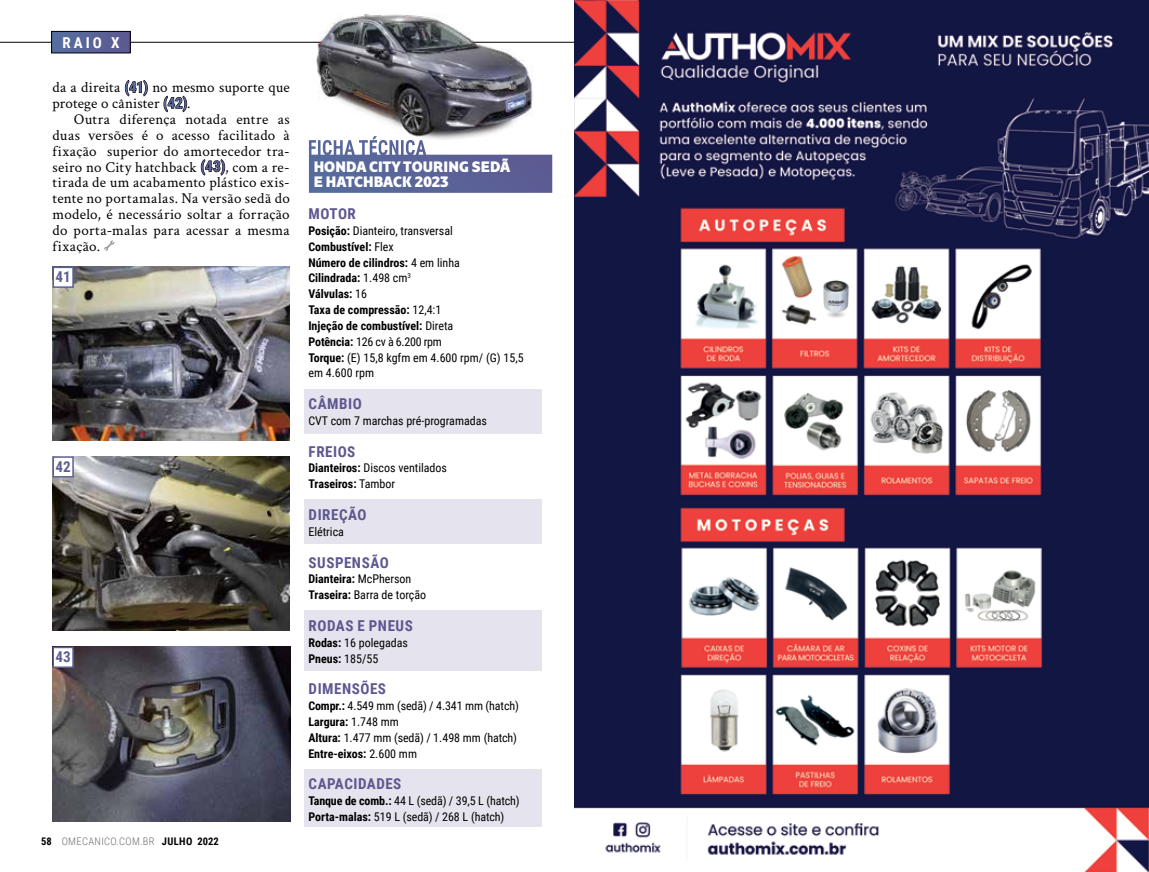
<style>
.page{position:relative;width:1149px;height:872px;background:#fff}
.page>*{position:absolute;margin:0;border:0;box-sizing:border-box;transform-origin:0 0}
.t1{font:15px/15.9px "Crimson Text";letter-spacing:.015em;color:#000}
.t2{font:700 15px "Roboto Condensed";letter-spacing:.035em;color:#5e5790}
.t3{font:700 15px "Roboto Condensed";color:#5e5e94}
.t4{font:700 15px "Roboto Condensed";color:#fff}
.t5{font:900 14.25px/15px "Bw Glenn Sans";letter-spacing:.005em;color:#fff}
.t6{font:12px/15.9px "Roboto Condensed";color:#000}
.t7{font:700 12px/15.9px "Roboto Condensed";color:#000}
.t8{font:300 10.5px "Roboto Condensed";letter-spacing:.035em;color:#6d6e71}
.s1{font-family:"Roboto Condensed";font-weight:700}
.s2{font-weight:700;color:#000}
.s3{font-weight:400}
.s4{font-weight:700}
</style>
<div class="page">
<hr style="left:0;top:42px;width:574px;height:1px;background:#000">
<div style="left:52px;top:31px;width:78px;height:22px;background:#596498"></div>
<div style="left:51px;top:31px;width:79px;height:22px;border:1px solid #000"></div>
<div style="left:304px;top:769px;width:237px;height:58px;background:#e5e3ed"></div>
<div style="left:304px;top:610px;width:237px;height:60px;background:#e5e3ed"></div>
<div style="left:304px;top:499px;width:237px;height:44px;background:#e5e3ed"></div>
<div style="left:304px;top:389px;width:237px;height:44px;background:#e5e3ed"></div>
<svg style="left:309px;top:154px;width:243px;height:39px;background:#596398"></svg>
<img style="left:52px;top:456px;width:238px;height:174px">
<img style="left:52px;top:267px;width:238px;height:174px">
<img style="left:52px;top:646px;width:239px;height:176px">
<svg style="left:52px;top:266px;width:23px;height:23px"></svg>
<svg style="left:52px;top:456px;width:23px;height:22px"></svg>
<svg style="left:52px;top:646px;width:23px;height:22px"></svg>
<img style="left:301px;top:14px;width:250px;height:142px">
<svg style="left:104px;top:240px;width:10px;height:11px"></svg>
<img style="left:574px;top:0;width:574px;height:872px">
<p class="t4" style="left:62px;top:32px;width:59px">RAIO X</p>
<p class="t1" style="left:52px;top:79px;width:239px">da a direita <span class="s1">(41)</span> no mesmo suporte que protege o cânister <span class="s1">(42)</span>.</p>
<p class="t1" style="left:52px;top:111px;width:239px;text-align:justify;text-indent:21px">Outra diferença notada entre as duas versões é o acesso facilitado à fixação superior do amortecedor tra&shy;seiro no City hatchback <span class="s1">(43)</span>, com a re&shy;tirada de um acabamento plástico exis&shy;tente no portamalas. Na versão sedã do modelo, é necessário soltar a forração do porta-malas para acessar a mesma fixação.</p>
<p class="t3" style="left:56px;top:266px;width:17px">41</p>
<p class="t3" style="left:56px;top:456px;width:17px">42</p>
<p class="t3" style="left:56px;top:646px;width:17px">43</p>
<p class="t8" style="left:41px;top:834px;width:179px"><span class="s2">58</span> OMECANICO.COM.BR <span class="s2">JULHO 2022</span></p>
<p class="t5" style="left:313px;top:159px;width:198px">HONDA CITY TOURING SEDÃ<br>E HATCHBACK 2023</p>
<p class="t2" style="left:308px;top:203px;width:49px">MOTOR</p>
<p class="t7" style="left:308px;top:222px;width:217px">Posição: <span class="s3">Dianteiro, transversal<br></span>Combustível: <span class="s3">Flex<br></span>Número de cilindros: <span class="s3">4 em linha<br></span>Cilindrada: <span class="s3">1.498 cm</span><sup>3<br></sup>Válvulas: <span class="s3">16<br></span>Taxa de compressão: <span class="s3">12,4:1<br></span>Injeção de combustível: <span class="s3">Direta<br></span>Potência: <span class="s3">126 cv à 6.200 rpm<br></span>Torque: <span class="s3">(E) 15,8 kgfm em 4.600 rpm/ (G) 15,5 em 4.600 rpm</span></p>
<p class="t2" style="left:308px;top:393px;width:55px">CÂMBIO</p>
<p class="t6" style="left:308px;top:412px;width:180px">CVT com 7 marchas pré-programadas</p>
<p class="t2" style="left:308px;top:441px;width:48px">FREIOS</p>
<p class="t6" style="left:308px;top:460px;width:140px"><span class="s4">Dianteiros:</span> Discos ventilados<br><span class="s4">Traseiros:</span> Tambor</p>
<p class="t2" style="left:308px;top:504px;width:59px">DIREÇÃO</p>
<p class="t6" style="left:308px;top:523px;width:37px">Elétrica</p>
<p class="t2" style="left:308px;top:551px;width:82px">SUSPENSÃO</p>
<p class="t6" style="left:308px;top:570px;width:119px"><span class="s4">Dianteira:</span> McPherson<br><span class="s4">Traseira:</span> Barra de torção</p>
<p class="t2" style="left:308px;top:615px;width:106px">RODAS E PNEUS</p>
<p class="t6" style="left:308px;top:634px;width:101px"><span class="s4">Rodas:</span> 16 polegadas<br><span class="s4">Pneus:</span> 185/55</p>
<p class="t2" style="left:308px;top:678px;width:79px">DIMENSÕES</p>
<p class="t6" style="left:308px;top:697px;width:212px"><span class="s4">Compr.:</span> 4.549 mm (sedã) / 4.341 mm (hatch)<br><span class="s4">Largura:</span> 1.748 mm<br><span class="s4">Altura:</span> 1.477 mm (sedã) / 1.498 mm (hatch)<br><span class="s4">Entre-eixos:</span> 2.600 mm</p>
<p class="t2" style="left:308px;top:773px;width:94px">CAPACIDADES</p>
<p class="t6" style="left:308px;top:792px;width:213px"><span class="s4">Tanque de comb.:</span> 44 L (sedã) / 39,5 L (hatch)<br><span class="s4">Porta-malas:</span> 519 L (sedã) / 268 L (hatch)</p>
</div>
